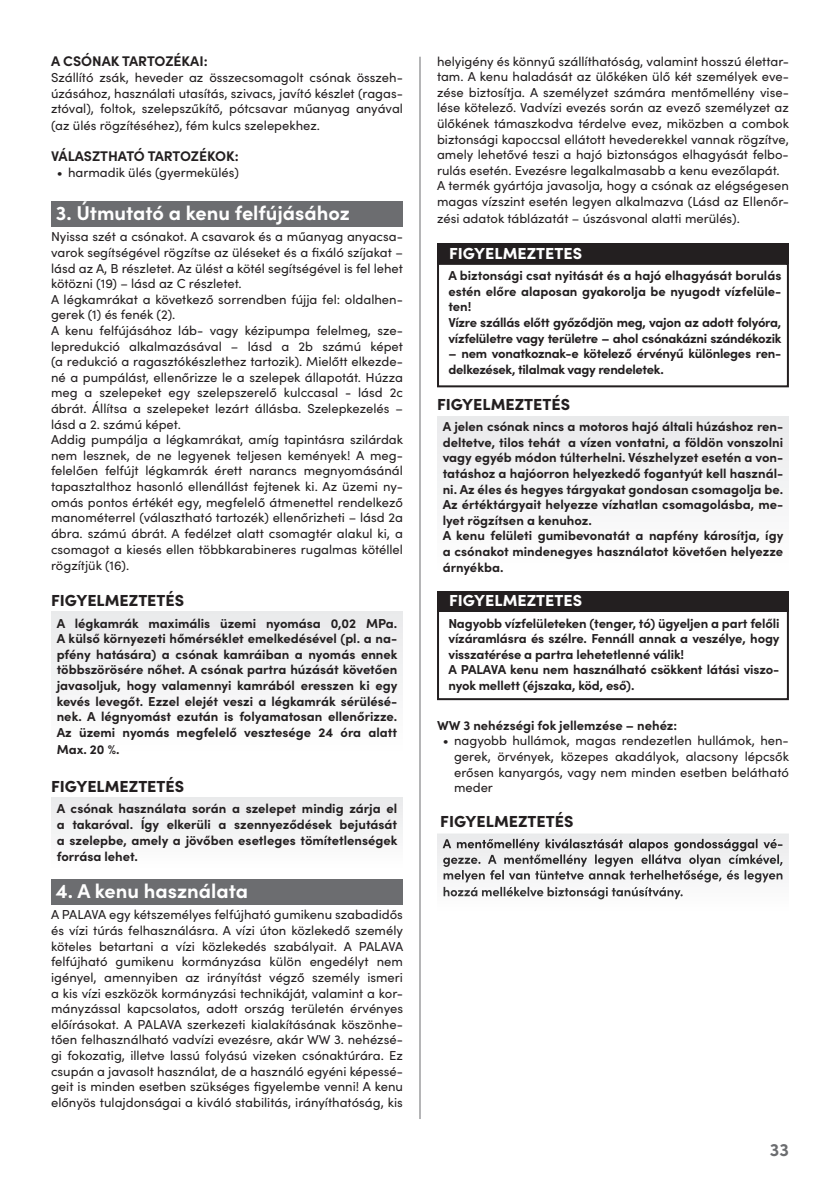
<style>
.page{position:relative;width:840px;height:1191px;background:#fff}
.page>*{position:absolute;margin:0;border:0;box-sizing:border-box;transform-origin:0 0}
.t1{font:700 20px "Sofia Pro";color:#fff}
.t2{font:700 18px "Sofia Pro";color:#6c6d70}
.t3{font:900 16px "Sofia Pro";color:#231f20}
.t4{font:900 16px "Sofia Pro";color:#fff}
.t5{font:700 14px "Sofia Pro";color:#231f20}
.t6{font:13px/15.6px "Sofia Pro";color:#231f20;text-align:justify}
.t7{font:700 13px/15.6px "Sofia Pro";letter-spacing:-.005em;color:#231f20}
</style>
<div class="page">
<div style="left:437px;top:594px;width:351px;height:106px;border:2px solid #231f20"></div>
<div style="left:437px;top:591px;width:351px;height:20px;background:#231f20"></div>
<div style="left:437px;top:243px;width:351px;height:20px;background:#231f20"></div>
<div style="left:437px;top:417px;width:351px;height:156px;background:#f3f4f4"></div>
<div style="left:51px;top:798px;width:352px;height:70px;background:#f3f4f4"></div>
<div style="left:51px;top:611px;width:352px;height:143px;background:#f3f4f4"></div>
<div style="left:51px;top:879px;width:352px;height:25px;background:#6c6d70"></div>
<div style="left:51px;top:202px;width:352px;height:25px;background:#6c6d70"></div>
<div style="left:437px;top:263px;width:351px;height:124px;border:2px solid #231f20"></div>
<hr style="left:419px;top:57px;width:1px;height:1062px;background:#6c6d70">
<svg style="left:437px;top:833px;width:351px;height:67px"></svg>
<img style="left:442px;top:839px;width:340px;height:12px">
<img style="left:443px;top:854px;width:339px;height:13px">
<img style="left:443px;top:870px;width:339px;height:12px">
<img style="left:443px;top:887px;width:239px;height:12px">
<p class="t5" style="left:51px;top:51px;width:158px">A CSÓNAK TARTOZÉKAI:</p>
<p class="t6" style="left:51px;top:69px;width:353px">Szállító zsák, heveder az összecsomagolt csónak összeh&shy;úzásához, használati utasítás, szivacs, javító készlet (ragas&shy;ztóval), foltok, szelepszűkítő, pótcsavar műanyag anyával (az ülés rögzítéséhez), fém kulcs szelepekhez.</p>
<p class="t5" style="left:51px;top:145px;width:189px">VÁLASZTHATÓ TARTOZÉKOK:</p>
<p class="t6" style="left:57px;top:163px;width:184px">• harmadik ülés (gyermekülés)</p>
<h1 class="t1" style="left:56px;top:198px;width:295px">3. Útmutató a kenu felfújásához</h1>
<p class="t6" style="left:51px;top:228px;width:353px;text-align:left">Nyissa szét a csónakot. A csavarok és a műanyag anyacsa&shy;varok segítségével rögzítse az üléseket és a fixáló szíjakat – lásd az A, B részletet. Az ülést a kötél segítségével is fel lehet kötözni (19) – lásd az C részletet.<br>A légkamrákat a következő sorrendben fújja fel: oldalhen&shy;gerek (1) és fenék (2).<br>A kenu felfújásához láb- vagy kézipumpa felelmeg, sze&shy;lepredukció alkalmazásával – lásd a 2b számú képet (a redukció a ragasztókészlethez tartozik). Mielőtt elkezde&shy;né a pumpálást, ellenőrizze le a szelepek állapotát. Húzza meg a szelepeket egy szelepszerelő kulccasal - lásd 2c ábrát. Állítsa a szelepeket lezárt állásba. Szelepkezelés – lásd a 2. számú képet.<br>Addig pumpálja a légkamrákat, amíg tapintásra szilárdak nem lesznek, de ne legyenek teljesen kemények! A meg&shy;felelően felfújt légkamrák érett narancs megnyomásánál tapasztalthoz hasonló ellenállást fejtenek ki. Az üzemi ny&shy;omás pontos értékét egy, megfelelő átmenettel rendelkező manométerrel (választható tartozék) ellenőrizheti – lásd 2a ábra. számú ábrát. A fedélzet alatt csomagtér alakul ki, a csomagot a kiesés ellen többkarabineres rugalmas kötéllel rögzítjük (16).</p>
<p class="t3" style="left:51px;top:588px;width:135px">FIGYELMEZTETÉS</p>
<p class="t7" style="left:57px;top:614px;width:342px;text-align:justify">A légkamrák maximális üzemi nyomása 0,02 MPa.<br>A külső környezeti hőmérséklet emelkedésével (pl. a na&shy;pfény hatására) a csónak kamráiban a nyomás ennek többszörösére nőhet. A csónak partra húzását követően javasoljuk, hogy valamennyi kamrából eresszen ki egy kevés levegőt. Ezzel elejét veszi a légkamrák sérülésé&shy;nek. A légnyomást ezután is folyamatosan ellenőrizze.<br>Az üzemi nyomás megfelelő vesztesége 24 óra alatt Max. 20 %.</p>
<p class="t3" style="left:51px;top:774px;width:135px">FIGYELMEZTETÉS</p>
<p class="t7" style="left:57px;top:799px;width:342px;text-align:justify">A csónak használata során a szelepet mindig zárja el a takaróval. Így elkerüli a szennyeződések bejutását a szelepbe, amely a jövőben esetleges tömítetlenségek forrása lehet.</p>
<h1 class="t1" style="left:56px;top:875px;width:193px">4. A kenu használata</h1>
<p class="t6" style="left:51px;top:906px;width:353px">A PALAVA egy kétszemélyes felfújható gumikenu szabadidős és vízi túrás felhasználásra. A vízi úton közlekedő személy köteles betartani a vízi közlekedés szabályait. A PALAVA felfújható gumikenu kormányzása külön engedélyt nem igényel, amennyiben az irányítást végző személy ismeri a kis vízi eszközök kormányzási technikáját, valamint a kor&shy;mányzással kapcsolatos, adott ország területén érvényes előírásokat. A PALAVA szerkezeti kialakításának köszönhe&shy;tően felhasználható vadvízi evezésre, akár WW 3. nehézsé&shy;gi fokozatig, illetve lassú folyású vizeken csónaktúrára. Ez csupán a javasolt használat, de a használó egyéni képessé&shy;geit is minden esetben szükséges figyelembe venni! A kenu előnyös tulajdonságai a kiváló stabilitás, irányíthatóság, kis</p>
<p class="t6" style="left:437px;top:52px;width:353px;text-align:left">helyigény és könnyű szállíthatóság, valamint hosszú élettar&shy;tam. A kenu haladását az ülőkéken ülő két személyek eve&shy;zése biztosítja. A személyzet számára mentőmellény vise&shy;lése kötelező. Vadvízi evezés során az evező személyzet az ülőkének támaszkodva térdelve evez, miközben a combok biztonsági kapoccsal ellátott hevederekkel vannak rögzítve, amely lehetővé teszi a hajó biztonságos elhagyását felbo&shy;rulás esetén. Evezésre legalkalmasabb a kenu evezőlapát.<br>A termék gyártója javasolja, hogy a csónak az elégségesen magas vízszint esetén legyen alkalmazva (Lásd az Ellenőr&shy;zési adatok táblázatát – úszásvonal alatti merülés).</p>
<p class="t4" style="left:449px;top:241px;width:135px">FIGYELMEZTETES</p>
<p class="t7" style="left:448px;top:267px;width:334px">A biztonsági csat nyitását és a hajó elhagyását borulás estén előre alaposan gyakorolja be nyugodt vízfelüle&shy;ten!<br>Vízre szállás előtt győződjön meg, vajon az adott folyóra, vízfelületre vagy területre – ahol csónakázni szándékozik</p>
<p class="t7" style="left:448px;top:345px;width:334px">– nem vonatkoznak-e kötelező érvényű különleges ren&shy;delkezések, tilalmak vagy rendeletek.</p>
<p class="t3" style="left:437px;top:392px;width:135px">FIGYELMEZTETÉS</p>
<p class="t7" style="left:442px;top:418px;width:342px">A jelen csónak nincs a motoros hajó általi húzáshoz ren&shy;deltetve, tilos tehát a vízen vontatni, a földön vonszolni vagy egyéb módon túlterhelni. Vészhelyzet esetén a von&shy;tatáshoz a hajóorron helyezkedő fogantyút kell használ&shy;ni. Az éles és hegyes tárgyakat gondosan csomagolja be.<br>Az értéktárgyait helyezze vízhatlan csomagolásba, me&shy;lyet rögzítsen a kenuhoz.<br>A kenu felületi gumibevonatát a napfény károsítja, így a csónakot mindenegyes használatot követően helyezze árnyékba.</p>
<p class="t4" style="left:449px;top:588px;width:135px">FIGYELMEZTETES</p>
<p class="t7" style="left:448px;top:614px;width:332px">Nagyobb vízfelületeken (tenger, tó) ügyeljen a part felőli vízáramlásra és szélre. Fennáll annak a veszélye, hogy visszatérése a partra lehetetlenné válik!<br>A PALAVA kenu nem használható csökkent látási viszo&shy;nyok mellett (éjszaka, köd, eső).</p>
<p class="t7" style="left:437px;top:716px;width:241px">WW 3 nehézségi fok jellemzése – nehéz:</p>
<p class="t6" style="left:454px;top:732px;width:336px;text-indent:-11px">• nagyobb hullámok, magas rendezetlen hullámok, hen&shy;gerek, örvények, közepes akadályok, alacsony lépcsők erősen kanyargós, vagy nem minden esetben belátható meder</p>
<p class="t3" style="left:440px;top:808px;width:135px">FIGYELMEZTETÉS</p>
<h2 class="t2" style="left:769px;top:1135px;width:21px">33</h2>
</div>
